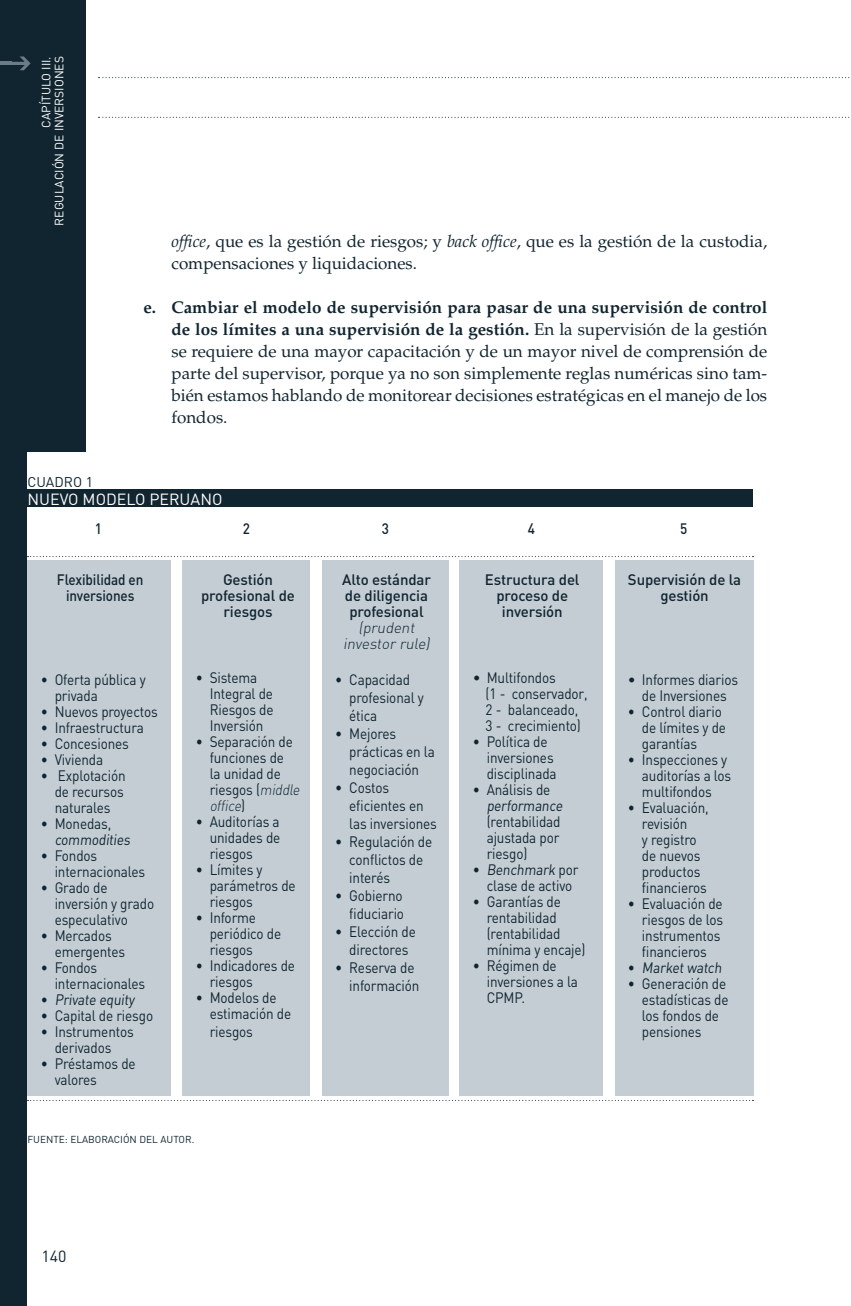
<style>
.page{position:relative;width:851px;height:1306px;background:#fff}
.page>*{position:absolute;margin:0;border:0;box-sizing:border-box;transform-origin:0 0}
.t1{font:17px/22px "Palatino";color:#112530}
.t2{font:16px "DIN";color:#fff}
.t3{font:16px "DIN";color:#112530}
.t4{font:15px/16px "DIN";letter-spacing:-.01em;color:#112530;scale:.9 1}
.t5{font:500 15px/16px "DIN";letter-spacing:-.01em;color:#112530;text-align:center}
.t6{font:15px/16px "DIN";letter-spacing:-.01em;color:#112530}
.t7{font:500 15px/16px "DIN";letter-spacing:-.01em;color:#112530;text-align:center;scale:.9 1}
.t8{font:italic 300 15px/16px "DIN";color:#112530;text-align:center}
.t9{font:14px "DIN";color:#112530}
.t10{font:12px/13px "DIN";color:#fff;text-align:right}
.t11{font:10px "DIN";color:#112530}
.s1{font-style:italic}
.s2{font-weight:700}
.s3{font-weight:300;font-style:italic}
</style>
<div class="page">
<div style="left:0;top:0;width:86px;height:451px;background:#112530"></div>
<div style="left:0;top:359px;width:27px;height:946px;background:#112530"></div>
<svg style="left:0;top:56px;width:31px;height:14px"></svg>
<svg style="left:98px;top:117px;width:752px;height:1px"></svg>
<svg style="left:98px;top:77px;width:752px;height:1px"></svg>
<div style="left:27px;top:489px;width:726px;height:17px;background:#112530"></div>
<svg style="left:28px;top:556px;width:725px;height:1px"></svg>
<div style="left:27px;top:560px;width:144px;height:536px;background:#c4cdd4"></div>
<div style="left:182px;top:560px;width:128px;height:536px;background:#c4cdd4"></div>
<div style="left:322px;top:560px;width:127px;height:536px;background:#c4cdd4"></div>
<div style="left:459px;top:560px;width:144px;height:536px;background:#c4cdd4"></div>
<div style="left:615px;top:560px;width:138px;height:536px;background:#c4cdd4"></div>
<p class="t10" style="left:39px;top:225px;width:171px;rotate:-90deg">Capítulo Iii .<br>regulación de inversiones</p>
<p class="t1" style="left:171px;top:231px;width:597px"><span class="s1">office</span>, que es la gestión de riesgos; y <span class="s1">back office</span>, que es la gestión de la custodia, compensaciones y liquidaciones.</p>
<p class="t1" style="left:171px;top:297px;width:597px;text-align:justify;text-indent:-28px"><span class="s2">e. Cambiar el modelo de supervisión para pasar de una supervisión de control de los límites a una supervisión de la gestión.</span> En la supervisión de la gestión se requiere de una mayor capacitación y de un mayor nivel de comprensión de parte del supervisor, porque ya no son simplemente reglas numéricas sino tam&shy;bién estamos hablando de monitorear decisiones estratégicas en el manejo de los fondos.</p>
<p class="t9" style="left:27px;top:473px;width:19px">Cuad</p>
<p class="t9" style="left:64px;top:473px;width:31px">ro 1</p>
<p class="t2" style="left:27px;top:489px;width:11px">nue</p>
<p class="t2" style="left:60px;top:489px;width:131px">vo modelo peruan</p>
<p class="t2" style="left:212px;top:489px;width:12px">o</p>
<p class="t7" style="left:95px;top:520px;width:9px">1</p>
<p class="t7" style="left:243px;top:520px;width:9px">2</p>
<p class="t7" style="left:382px;top:520px;width:9px">3</p>
<p class="t7" style="left:528px;top:520px;width:9px">4</p>
<p class="t7" style="left:680px;top:520px;width:9px">5</p>
<p class="t7" style="left:57px;top:570px;width:98px">Flexibilidad en inversiones</p>
<p class="t4" style="left:55px;top:671px;width:103px;text-indent:-14px">• Oferta pública y privada</p>
<p class="t4" style="left:41px;top:703px;width:132px">• Nuevos proyectos</p>
<p class="t4" style="left:41px;top:719px;width:116px">• Infraestructura</p>
<p class="t4" style="left:41px;top:735px;width:100px">• Concesiones</p>
<p class="t4" style="left:41px;top:751px;width:71px">• Vivienda</p>
<p class="t4" style="left:55px;top:767px;width:80px;text-align:justify;text-indent:-14px">• Explotación de recursos naturales</p>
<p class="t4" style="left:55px;top:815px;width:88px;text-indent:-14px">• Monedas, commodities</p>
<p class="t4" style="left:55px;top:847px;width:102px;text-indent:-14px">• Fondos internacionales</p>
<p class="t4" style="left:55px;top:879px;width:112px;text-indent:-14px">• Grado de inversión y grado especulativo</p>
<p class="t4" style="left:55px;top:927px;width:80px;text-indent:-14px">• Mercados emergentes</p>
<p class="t4" style="left:55px;top:959px;width:102px;text-indent:-14px">• Fondos internacionales</p>
<p class="t4" style="left:41px;top:991px;width:108px">• Private equity</p>
<p class="t4" style="left:41px;top:1007px;width:126px">• Capital de riesgo</p>
<p class="t4" style="left:41px;top:1023px;width:105px;text-align:center">• Instrumentos derivados</p>
<p class="t4" style="left:55px;top:1055px;width:92px;text-indent:-14px">• Préstamos de valores</p>
<p class="t5" style="left:201px;top:570px;width:95px">Gestión profesional de riesgos</p>
<p class="t4" style="left:210px;top:669px;width:73px;text-indent:-14px">• Sistema<br>Integral de<br>Riesgos de<br>Inversión</p>
<p class="t4" style="left:210px;top:733px;width:105px;text-indent:-14px">• Separación de funciones de<br>la unidad de riesgos (<span class="s3">middle office</span>)</p>
<p class="t4" style="left:210px;top:813px;width:80px;text-align:justify;text-indent:-14px">• Auditorías a unidades de riesgos</p>
<p class="t4" style="left:210px;top:861px;width:97px;text-indent:-14px">• Límites y parámetros de riesgos</p>
<p class="t4" style="left:210px;top:909px;width:81px;text-indent:-14px">• Informe periódico de riesgos</p>
<p class="t4" style="left:210px;top:957px;width:96px;text-indent:-14px">• Indicadores de riesgos</p>
<p class="t4" style="left:210px;top:989px;width:92px;text-indent:-14px">• Modelos de estimación de</p>
<p class="t4" style="left:210px;top:1023px;width:50px">riesgos</p>
<p class="t5" style="left:342px;top:570px;width:90px;text-align:left">Alto estándar de diligencia profesional</p>
<p class="t8" style="left:343px;top:619px;width:91px">(prudent investor rule)</p>
<p class="t4" style="left:349px;top:670px;width:84px;line-height:18px;text-indent:-14px">• Capacidad profesional y ética</p>
<p class="t4" style="left:349px;top:724px;width:97px;line-height:18px;text-indent:-14px">• Mejores prácticas en la negociación</p>
<p class="t4" style="left:349px;top:778px;width:99px;line-height:18px;text-indent:-14px">• Costos eficientes en las inversiones</p>
<p class="t4" style="left:349px;top:832px;width:94px;line-height:18px;text-indent:-14px">• Regulación de conflictos de interés</p>
<p class="t4" style="left:335px;top:886px;width:78px;line-height:18px;text-align:right">• Gobierno fiduciario</p>
<p class="t4" style="left:335px;top:922px;width:91px;line-height:18px;text-align:center">• Elección de directores</p>
<p class="t4" style="left:349px;top:958px;width:80px;line-height:18px;text-indent:-14px">• Reserva de información</p>
<p class="t5" style="left:485px;top:570px;width:96px">Estructura del proceso de inversión</p>
<p class="t6" style="left:486px;top:669px;width:104px;text-indent:-13px">• M ultifondos<br>(1 - conservador,<br>2 - balanceado,<br>3 - crecimiento)</p>
<p class="t4" style="left:487px;top:733px;width:79px;text-indent:-14px">• Política de inversiones disciplinada</p>
<p class="t4" style="left:487px;top:781px;width:88px;text-indent:-14px">• Análisis de performance (rentabilidad ajustada por riesgo)</p>
<p class="t4" style="left:473px;top:861px;width:119px;text-align:center">• Benchmark p o r clase de activo</p>
<p class="t4" style="left:487px;top:893px;width:111px;text-indent:-14px">• Garantías de rentabilidad (rentabilidad mínima y encaje)</p>
<p class="t4" style="left:487px;top:957px;width:103px;text-indent:-14px">• Régimen de inversiones a la<br>CPM P.</p>
<p class="t5" style="left:628px;top:570px;width:115px">Supervisión de la gestión</p>
<p class="t6" style="left:628px;top:671px;width:112px;text-align:center">• Informes diarios de Inversiones</p>
<p class="t4" style="left:642px;top:703px;width:95px;text-indent:-14px">• Control diario de límites y de garantías</p>
<p class="t4" style="left:642px;top:751px;width:101px;text-indent:-14px">• Inspecciones y auditorías a los multifondos</p>
<p class="t4" style="left:642px;top:799px;width:76px;text-indent:-14px">• Evaluación, revisión<br>y registro de nuevos productos financieros</p>
<p class="t4" style="left:642px;top:895px;width:92px;text-indent:-14px">• Evaluación de riesgos de los instrumentos financieros</p>
<p class="t4" style="left:628px;top:959px;width:108px">• Market watch</p>
<p class="t4" style="left:642px;top:975px;width:98px;text-indent:-14px">• Generación de estadísticas de los fondos de pensiones</p>
<p class="t11" style="left:27px;top:1132px;width:13px">Fuente</p>
<p class="t11" style="left:65px;top:1132px;width:13px">: elab</p>
<p class="t11" style="left:95px;top:1132px;width:52px">oración del</p>
<p class="t11" style="left:160px;top:1132px;width:35px">autor.</p>
<p class="t3" style="left:41px;top:1246px;width:27px">140</p>
</div>
